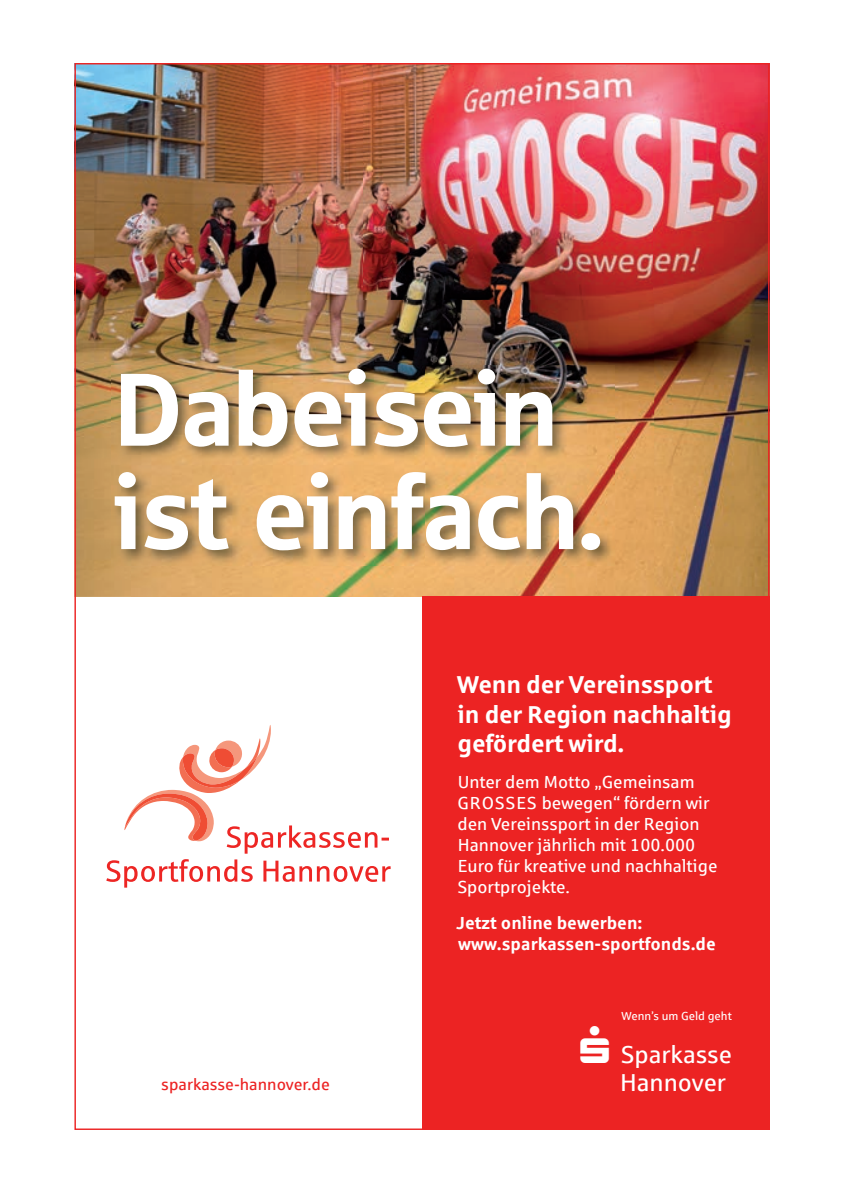
<style>
.page{position:relative;width:844px;height:1191px;background:#fff}
.page>*{position:absolute;margin:0;border:0;box-sizing:border-box;transform-origin:0 0}
.t1{font:103.42px/103.4px "Sparkasse Head";color:#fff}
.t2{font:700 24.5px/29.4px "Sparkasse Rg";letter-spacing:-.01em;color:#fff}
.t3{font:24.5px "Sparkasse Rg";color:#fff}
.t4{font:17.5px/21px "Sparkasse Rg";color:#fff}
.t5{font:700 17.5px/21px "Sparkasse Rg";color:#fff}
.t6{font:16.28px "Sparkasse Rg";color:#ec2323}
.t7{font:11.72px "Sparkasse Rg";color:#fff}
</style>
<div class="page">
<img style="left:76px;top:65px;width:577px;height:354px">
<img style="left:653px;top:65px;width:114px;height:532px">
<img style="left:76px;top:419px;width:56px;height:178px">
<img style="left:596px;top:419px;width:58px;height:178px">
<img style="left:132px;top:565px;width:464px;height:32px">
<div style="left:422px;top:597px;width:347px;height:533px;background:#ec2323"></div>
<img style="left:111px;top:365px;width:503px;height:200px">
<svg style="left:106px;top:859px;width:284px;height:28px"></svg>
<svg style="left:124px;top:725px;width:265px;height:128px"></svg>
<h1 class="t1" style="left:114px;top:354px;width:490px">Dabeisein ist einfach.</h1>
<h2 class="t2" style="left:456px;top:669px;width:276px">Wenn der Vereinssport in der Region nachhaltig gefördert wird.</h2>
<p class="t4" style="left:457px;top:771px;width:261px">Unter dem Motto „Gemeinsam<br>GROSSES bewegen“ fördern wir den Vereinssport in der Region<br>Han nover jährlich mit 100.000<br>Euro für kreative und nachhal tige<br>Sportprojekte.</p>
<p class="t5" style="left:456px;top:911px;width:261px">Jetzt online bewerben: www.sparkassen-sportfonds.de</p>
<p class="t7" style="left:621px;top:1008px;width:112px">Wenn’s um Geld geht</p>
<h2 class="t3" style="left:580px;top:1039px;width:153px">▲ Sparkasse</h2>
<p class="t6" style="left:161px;top:1074px;width:170px">sparkasse-hannover.de</p>
<h2 class="t3" style="left:620px;top:1067px;width:107px">Hannover</h2>
</div>
